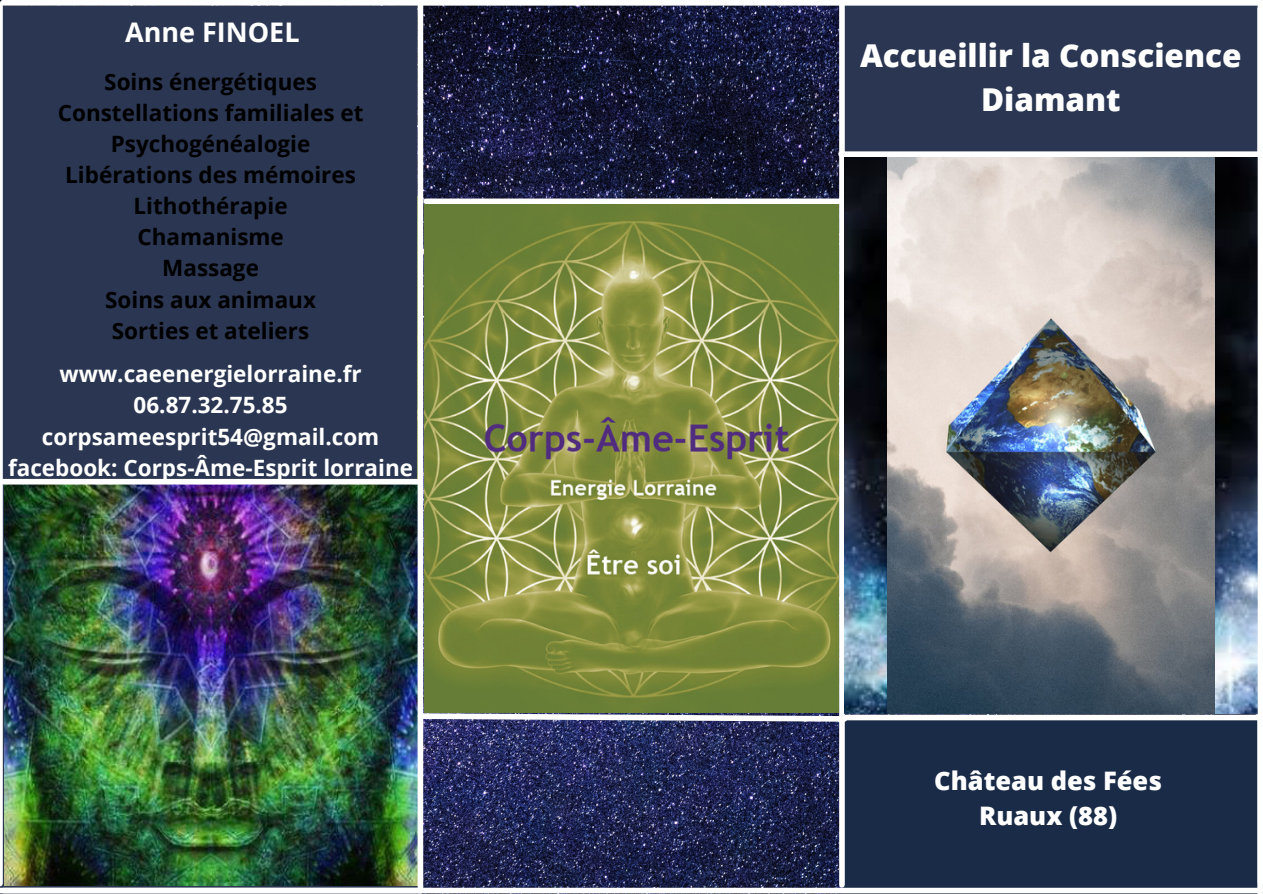
<style>
.page{position:relative;width:1263px;height:894px;background:#fff}
.page>*{position:absolute;margin:0;border:0;box-sizing:border-box;transform-origin:0 0}
.t1{font:800 31.5px/43.8px "Open Sans";color:#fff;text-align:center}
.t2{font:700 27px "Open Sans";color:#fff}
.t3{font:800 25.5px "Open Sans";color:#fff}
.t4{font:700 22.5px/31px "Open Sans";color:#000;text-align:center}
.t5{font:700 22.5px "Open Sans";color:#fff}
</style>
<div class="page">
<img style="left:0;top:0;width:1257px;height:887px">
<div style="left:843px;top:0;width:420px;height:192px;background:#2b3752"></div>
<div style="left:843px;top:716px;width:419px;height:177px;background:#192b47"></div>
<div style="left:841px;top:151px;width:422px;height:6px;background:#fff"></div>
<div style="left:846px;top:714px;width:416px;height:6px;background:#fff"></div>
<div style="left:0;top:6px;width:417px;height:887px;background:#2b3752"></div>
<img style="left:4px;top:484px;width:414px;height:401px">
<div style="left:3px;top:479px;width:415px;height:5px;background:#fff"></div>
<div style="left:426px;top:198px;width:418px;height:6px;background:#fff"></div>
<div style="left:3px;top:0;width:1259px;height:6px;background:#fff"></div>
<div style="left:0;top:887px;width:1260px;height:6px;background:#fff"></div>
<div style="left:418px;top:3px;width:5px;height:887px;background:#fff"></div>
<div style="left:839px;top:6px;width:6px;height:878px;background:#fff"></div>
<div style="left:1257px;top:8px;width:6px;height:885px;background:#fff"></div>
<hr style="left:0;top:6px;width:3px;height:877px;background:#fff">
<svg style="left:415px;top:710px;width:435px;height:14px"></svg>
<img style="left:424px;top:204px;width:414px;height:508px">
<img style="left:845px;top:157px;width:413px;height:555px">
<img style="left:887px;top:157px;width:328px;height:555px">
<div style="left:1258px;top:3px;width:5px;height:878px;background:#fff"></div>
<p class="t2" style="left:125px;top:14px;width:176px">Anne FINOEL</p>
<p class="t4" style="left:104px;top:65px;width:214px">Soins énergétiques</p>
<p class="t4" style="left:58px;top:96px;width:307px">Constellations familiales et<br>Psychogénéalogie</p>
<p class="t4" style="left:65px;top:159px;width:292px">Libérations des mémoires</p>
<p class="t4" style="left:134px;top:190px;width:156px">Lithothérapie</p>
<p class="t4" style="left:137px;top:221px;width:148px">Chamanisme</p>
<p class="t4" style="left:162px;top:252px;width:98px">Massage</p>
<p class="t4" style="left:105px;top:283px;width:212px">Soins aux animaux</p>
<p class="t4" style="left:112px;top:314px;width:199px">Sorties et ateliers</p>
<p class="t5" style="left:60px;top:358px;width:304px">www.caeenergielorraine.fr</p>
<p class="t5" style="left:134px;top:389px;width:156px">06.87.32.75.85</p>
<p class="t5" style="left:42px;top:420px;width:339px">corpsameesprit54@gmail.com</p>
<p class="t5" style="left:8px;top:451px;width:407px">facebook: Corps-Âme-Esprit lorraine</p>
<p class="t1" style="left:860px;top:33px;width:383px">Accueillir la Conscience<br>Diamant</p>
<p class="t3" style="left:934px;top:762px;width:229px">Château des Fées</p>
<p class="t3" style="left:979px;top:797px;width:140px">Ruaux (88)</p>
</div>
